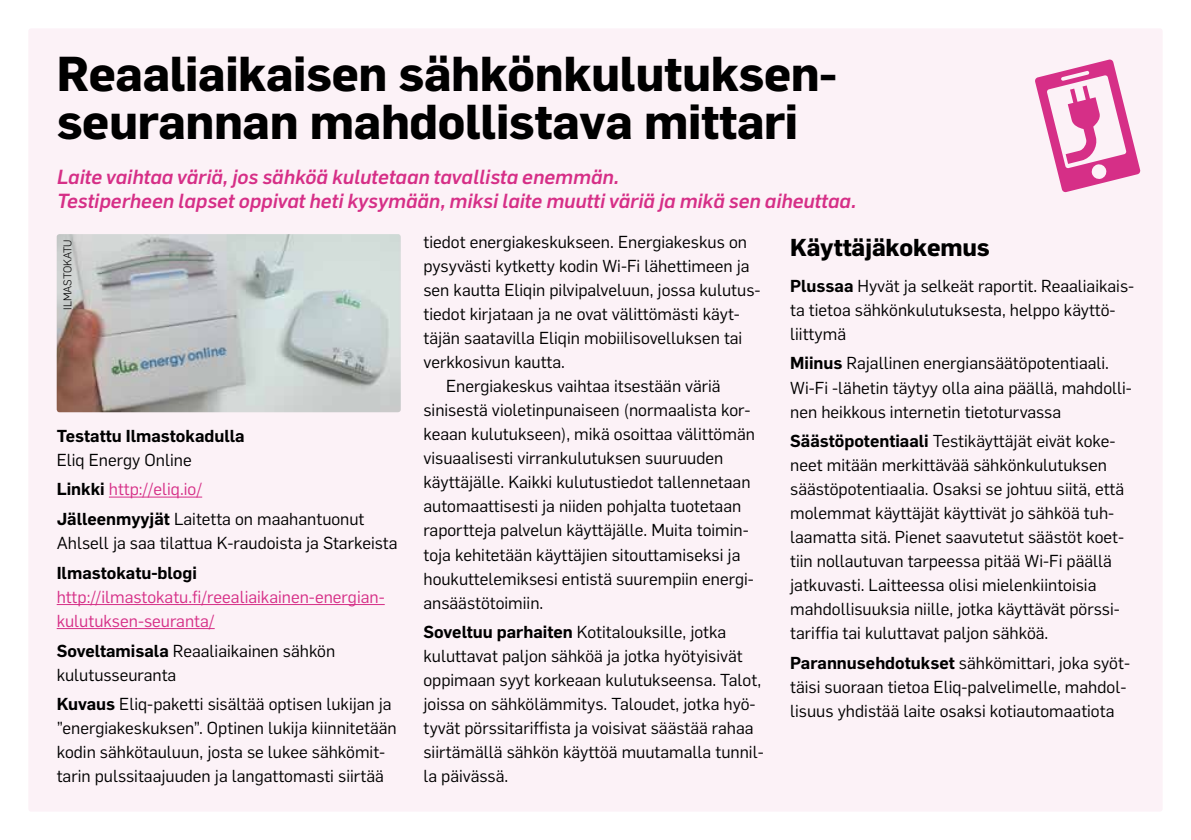
<style>
.page{position:relative;width:1191px;height:840px;background:#fff}
.page>*{position:absolute;margin:0;border:0;box-sizing:border-box;transform-origin:0 0}
.otsikko24{font:700 48px/48px "Flama";letter-spacing:-.01em;color:#000}
.otsikko12{font:700 24px "Flama";letter-spacing:-.01em;color:#000}
.anekdootti-ananas{font:italic 500 20px/24.6px "Flama";color:#d62f87}
.leipis_1mm_yllä{font:17px/24px "Flama";color:#000}
.leipis_ISI{font:17px/24px "Flama";color:#000}
.leipis_1mm_yllä-2{font:17px/24px "Flama";color:#d62f87}
.leipis_1mm_yllä-3{font:600 17px/24px "Flama";color:#000}
.otsikko12-2{font:300 11px "Flama";letter-spacing:-.01em;color:#000}
.s1{font-weight:400}
.s2{font-weight:600;color:#000}
.s3{font-weight:600}
</style>
<div class="page">
<div style="left:28px;top:28px;width:1134px;height:783px;background:#fcf2f7;border-radius:3px"></div>
<hr style="left:109px;top:496px;width:93px;height:1px;background:#d62f87">
<hr style="left:57px;top:603px;width:328px;height:1px;background:#d62f87">
<hr style="left:57px;top:627px;width:158px;height:1px;background:#d62f87">
<img style="left:57px;top:234px;width:344px;height:178px">
<svg style="left:1035px;top:59px;width:105px;height:133px"></svg>
<p class="otsikko24" style="left:57px;top:49px;width:781px">Reaaliaikaisen sähkönkulutuksen&shy;seurannan mahdollistava mittari</p>
<p class="anekdootti-ananas" style="left:57px;top:163px;width:801px">Laite vaihtaa väriä, jos sähköä kulutetaan tavallista enemmän.<br>Testiperheen lapset oppivat heti kysymään, miksi laite muutti väriä ja mikä sen aiheuttaa.</p>
<p class="otsikko12-2" style="left:60px;top:309px;width:72px;rotate:-90deg">ILMASTOKATU</p>
<p class="leipis_1mm_yllä-3" style="left:57px;top:422px;width:189px">Testattu Ilmastokadulla<br><span class="s1">Eliq Energy Online</span></p>
<p class="leipis_1mm_yllä-2" style="left:57px;top:476px;width:147px"><span class="s2">Linkki</span> http://eliq.io/</p>
<p class="leipis_1mm_yllä" style="left:57px;top:505px;width:342px"><span class="s3">Jälleenmyyjät</span> Laitetta on maahantuonut<br>Ahlsell ja saa tilattua K-raudoista ja Starkeista</p>
<p class="leipis_1mm_yllä-2" style="left:57px;top:559px;width:329px"><span class="s2">Ilmastokatu-blogi </span>http://ilmastokatu.fi/reealiaikainen-energian&shy;kulutuksen-seuranta/</p>
<p class="leipis_1mm_yllä" style="left:57px;top:637px;width:280px"><span class="s3">Soveltamisala</span> Reaaliaikainen sähkön kulutusseuranta</p>
<p class="leipis_1mm_yllä" style="left:57px;top:690px;width:341px"><span class="s3">Kuvaus</span> Eliq-paketti sisältää optisen lukijan ja ”energiakeskuksen”. Optinen lukija kiinnitetään kodin sähkötauluun, josta se lukee sähkömit&shy;tarin pulssitaajuuden ja langattomasti siirtää</p>
<p class="leipis_1mm_yllä" style="left:423px;top:229px;width:339px">tiedot energiakeskukseen. Energiakeskus on pysyvästi kytketty kodin Wi-Fi lähettimeen ja sen kautta Eliqin pilvipalveluun, jossa kulutus&shy;tiedot kirjataan ja ne ovat välittömästi käyt&shy;täjän saatavilla Eliqin mobiilisovelluksen tai verkkosivun kautta.</p>
<p class="leipis_ISI" style="left:423px;top:373px;width:333px;text-indent:23px">Energiakeskus vaihtaa itsestään väriä sinisestä violetinpunaiseen (normaalista kor&shy;keaan kulutukseen), mikä osoittaa välittömän visuaalisesti virrankulutuksen suuruuden käyttäjälle. Kaikki kulutustiedot tallennetaan automaattisesti ja niiden pohjalta tuotetaan raportteja palvelun käyttäjälle. Muita toimin&shy;toja kehitetään käyttäjien sitouttamiseksi ja houkuttelemiksesi entistä suurempiin energi&shy;ansäästötoimiin.</p>
<p class="leipis_1mm_yllä" style="left:423px;top:618px;width:342px"><span class="s3">Soveltuu parhaiten</span> Kotitalouksille, jotka kuluttavat paljon sähköä ja jotka hyötyisivät oppimaan syyt korkeaan kulutukseensa. Talot, joissa on sähkölämmitys. Taloudet, jotka hyö&shy;tyvät pörssitariffista ja voisivat säästää rahaa siirtämällä sähkön käyttöä muutamalla tunnil&shy;la päivässä.</p>
<p class="otsikko12" style="left:790px;top:233px;width:201px">Käyttäjäkokemus</p>
<p class="leipis_1mm_yllä" style="left:790px;top:272px;width:345px"><span class="s3">Plussaa</span> Hyvät ja selkeät raportit. Reaaliaikais&shy;ta tietoa sähkönkulutuksesta, helppo käyttö&shy;liittymä</p>
<p class="leipis_1mm_yllä" style="left:790px;top:350px;width:343px"><span class="s3">Miinus</span> Rajallinen energiansäätöpotentiaali.<br>Wi-Fi -lähetin täytyy olla aina päällä, mahdolli&shy;nen heikkous internetin tietoturvassa</p>
<p class="leipis_1mm_yllä" style="left:790px;top:428px;width:335px"><span class="s3">Säästöpotentiaali</span> Testikäyttäjät eivät koke&shy;neet mitään merkittävää sähkönkulutuksen säästöpotentiaalia. Osaksi se johtuu siitä, että molemmat käyttäjät käyttivät jo sähköä tuh&shy;laamatta sitä. Pienet saavutetut säästöt koet&shy;tiin nollautuvan tarpeessa pitää Wi-Fi päällä jatkuvasti. Laitteessa olisi mielenkiintoisia mahdollisuuksia niille, jotka käyttävät pörssi&shy;tariffia tai kuluttavat paljon sähköä.</p>
<p class="leipis_1mm_yllä" style="left:790px;top:649px;width:341px"><span class="s3">Parannusehdotukset</span> sähkömittari, joka syöt&shy;täisi suoraan tietoa Eliq-palvelimelle, mahdol&shy;lisuus yhdistää laite osaksi kotiautomaatiota</p>
</div>
